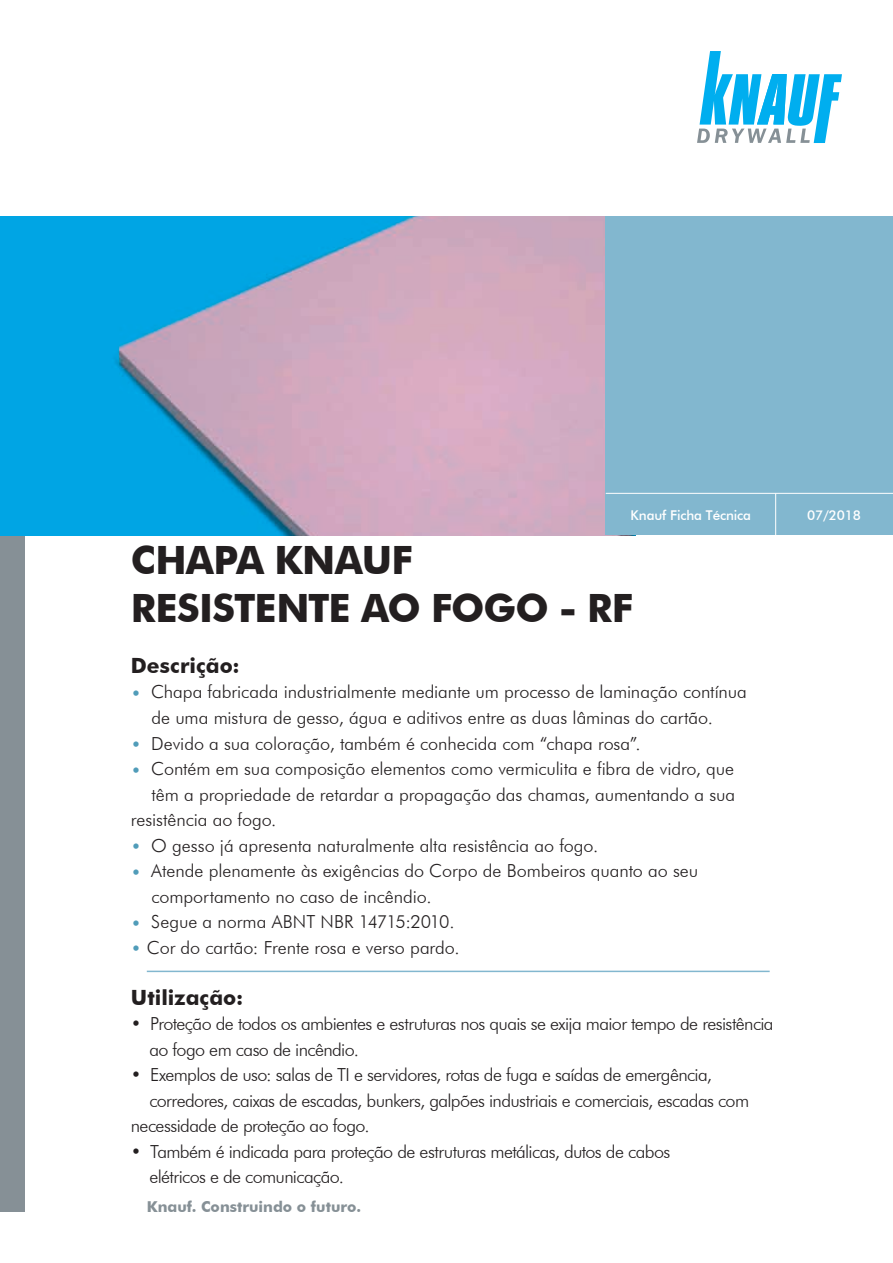
<style>
.page{position:relative;width:893px;height:1263px;background:#fff}
.page>*{position:absolute;margin:0;border:0;box-sizing:border-box;transform-origin:0 0}
.t1{font:700 39px/48px "Futura BT";letter-spacing:-.02em;color:#231f20}
.t2{font:700 21px "Futura BT";letter-spacing:.005em;color:#231f20}
.t3{font:300 18px/25.5px "Futura BT";letter-spacing:-.01em;color:#231f20}
.t4{font:300 18px/25.5px "Futura BT";letter-spacing:-.035em;color:#231f20}
.t5{font:700 15px "Futura BT";color:#869096}
.t6{font:500 13.5px "Futura BT";letter-spacing:-.01em;color:#fff}
.s1{font-weight:500;font-stretch:condensed;color:#509cb9}
</style>
<div class="page">
<div style="left:0;top:477px;width:25px;height:735px;background:#869096"></div>
<img style="left:0;top:216px;width:636px;height:320px">
<div style="left:606px;top:216px;width:287px;height:319px;background:#82b7cf"></div>
<hr style="left:606px;top:493px;width:287px;height:1px;background:#fff">
<hr style="left:775px;top:493px;width:1px;height:43px;background:#fff">
<svg style="left:697px;top:51px;width:145px;height:92px"></svg>
<hr style="left:147px;top:971px;width:623px;height:1px;background:#82b7cf">
<p class="t6" style="left:631px;top:507px;width:122px">Knauf Ficha Técnica</p>
<p class="t6" style="left:807px;top:507px;width:55px">07/2018</p>
<h1 class="t1" style="left:131px;top:536px;width:504px">CHAPA KNAUF<br>RESISTENTE AO FOGO - RF</h1>
<p class="t2" style="left:131px;top:653px;width:110px">Descrição:</p>
<p class="t3" style="left:151px;top:679px;width:597px;text-indent:-21px"><span class="s1">•</span> Chapa fabricada industrialmente mediante um processo de laminação contínua de uma mistura de gesso, água e aditivos entre as duas lâminas do cartão.</p>
<p class="t3" style="left:131px;top:730px;width:512px"><span class="s1">•</span> Devido a sua coloração, também é conhecida com “chapa rosa”.</p>
<p class="t3" style="left:131px;top:756px;width:605px"><span class="s1">•</span> Contém em sua composição elementos como vermiculita e fibra de vidro, que</p>
<p class="t3" style="left:151px;top:781px;width:585px">têm a propriedade de retardar a propagação das chamas, aumentando a sua</p>
<p class="t3" style="left:131px;top:807px;width:147px">resistência ao fogo.</p>
<p class="t3" style="left:131px;top:832px;width:469px"><span class="s1">•</span> O gesso já apresenta naturalmente alta resistência ao fogo.</p>
<p class="t3" style="left:151px;top:858px;width:548px;text-indent:-21px"><span class="s1">•</span> Atende plenamente às exigências do Corpo de Bombeiros quanto ao seu comportamento no caso de incêndio.</p>
<p class="t3" style="left:131px;top:909px;width:325px"><span class="s1">•</span> Segue a norma ABNT NBR 14715:2010.</p>
<p class="t3" style="left:131px;top:934px;width:330px"><span class="s1">•</span> Cor do cartão: Frente rosa e verso pardo.</p>
<p class="t2" style="left:131px;top:984px;width:114px">Utilização:</p>
<p class="t4" style="left:149px;top:1011px;width:626px;text-indent:-19px">• Proteção de todos os ambientes e estruturas nos quais se exija maior tempo de resistência ao fogo em caso de incêndio.</p>
<p class="t4" style="left:131px;top:1062px;width:583px">• Exemplos de uso: salas de TI e servidores, rotas de fuga e saídas de emergência,</p>
<p class="t4" style="left:149px;top:1087px;width:601px">corredores, caixas de escadas, bunkers, galpões industriais e comerciais, escadas com</p>
<p class="t4" style="left:131px;top:1113px;width:240px">necessidade de proteção ao fogo.</p>
<p class="t4" style="left:149px;top:1138px;width:522px;text-indent:-19px">• Também é indicada para proteção de estruturas metálicas, dutos de cabos elétricos e de comunicação.</p>
<p class="t5" style="left:147px;top:1197px;width:216px">Knauf. Construindo o futuro.</p>
</div>
